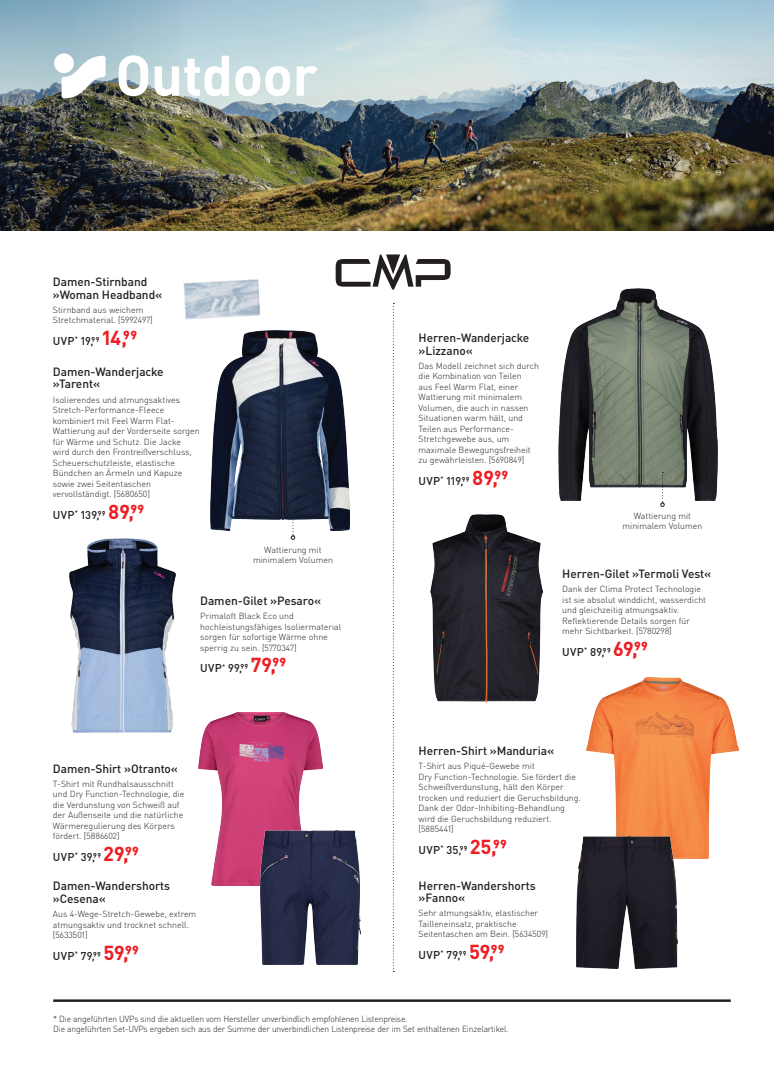
<style>
.page{position:relative;width:784px;height:1074px;background:#fff}
.page>*{position:absolute;margin:0;border:0;box-sizing:border-box;transform-origin:0 0}
.t1{font:700 56.25px "DIN Pro";letter-spacing:-.01em;color:#fff}
.t2{font:500 11.88px/12.5px "DIN Pro";letter-spacing:-.005em;color:#231f20}
.t3{font:500 11.25px "DIN Pro";letter-spacing:.025em;color:#231f20}
.t4{font:300 8.75px/10.5px "DIN Pro";color:#231f20}
.t5{font:300 8.75px/10px "DIN Pro";letter-spacing:-.02em;color:#231f20}
.s1{font-weight:700;font-size:20px;color:#ee1d23}
</style>
<div class="page">
<hr style="left:53px;top:999px;width:677px;height:3px;background:#231f20">
<img style="left:70px;top:538px;width:105px;height:194px">
<img style="left:430px;top:515px;width:112px;height:187px">
<img style="left:586px;top:677px;width:151px;height:181px">
<svg style="left:392px;top:303px;width:2px;height:669px"></svg>
<svg style="left:335px;top:254px;width:115px;height:36px"></svg>
<img style="left:211px;top:331px;width:138px;height:199px">
<img style="left:576px;top:836px;width:101px;height:132px">
<img style="left:198px;top:713px;width:124px;height:173px">
<img style="left:260px;top:830px;width:100px;height:135px">
<img style="left:0;top:0;width:772px;height:230px">
<div style="left:54px;top:53px;width:20px;height:20px;background:#fff;border-radius:50%"></div>
<svg style="left:61px;top:56px;width:44px;height:42px"></svg>
<img style="left:558px;top:289px;width:159px;height:211px">
<svg style="left:660px;top:472px;width:4px;height:35px"></svg>
<svg style="left:290px;top:505px;width:5px;height:35px"></svg>
<img style="left:183px;top:279px;width:77px;height:40px">
<h1 class="t1" style="left:115px;top:29px;width:204px">Outdoor</h1>
<h2 class="t2" style="left:53px;top:274px;width:111px">Damen-Stirnband »Woman Headband«</h2>
<p class="t4" style="left:53px;top:303px;width:101px">Stirnband aus weichem<br>Stretchmaterial. [5992497]</p>
<p class="t3" style="left:53px;top:331px;width:86px">UVP<sup>*</sup> 19,99 <span class="s1">14,99</span></p>
<h2 class="t2" style="left:53px;top:364px;width:112px">Damen-Wanderjacke »Tarent«</h2>
<p class="t4" style="left:53px;top:393px;width:148px">Isolierendes und atmungsaktives<br>Stretch-Performance-Fleece kombiniert mit Feel Warm Flat-<br>Wattierung auf der Vorderseite sorgen für Wärme und Schutz. Die Jacke wird durch den Frontreißverschluss,<br>Scheuerschutzleiste, elastische<br>Bündchen an Ärmeln und Kapuze sowie zwei Seitentaschen vervollständigt. [5680650]</p>
<p class="t3" style="left:53px;top:505px;width:93px">UVP<sup>*</sup> 139,99 <span class="s1">89,99</span></p>
<p class="t4" style="left:253px;top:543px;width:81px;text-align:center">Wattierung mit minimalem Volumen</p>
<h2 class="t2" style="left:200px;top:593px;width:122px">Damen-Gilet »Pesaro«</h2>
<p class="t4" style="left:200px;top:610px;width:142px">Primaloft Black Eco und hochleistungsfähiges Isoliermaterial sorgen für sofortige Wärme ohne sperrig zu sein. [5770347]</p>
<p class="t3" style="left:200px;top:659px;width:87px">UVP<sup>*</sup> 99,99 <span class="s1">79,99</span></p>
<h2 class="t2" style="left:53px;top:760px;width:126px">Damen-Shirt »Otranto«</h2>
<p class="t4" style="left:53px;top:777px;width:133px">T-Shirt mit Rundhalsausschnitt und Dry Function-Technologie, die die Verdunstung von Schweiß auf der Außenseite und die natürliche<br>Wärmeregulierung des Körpers fördert. [5886602]</p>
<p class="t3" style="left:53px;top:847px;width:87px">UVP<sup>*</sup> 39,99 <span class="s1">29,99</span></p>
<h2 class="t2" style="left:53px;top:878px;width:119px">Damen-Wandershorts »Cesena«</h2>
<p class="t4" style="left:53px;top:908px;width:145px">Aus 4-Wege-Stretch-Gewebe, extrem atmungsaktiv und trocknet schnell. [5633501]</p>
<p class="t3" style="left:53px;top:946px;width:87px">UVP<sup>*</sup> 79,99 <span class="s1">59,99</span></p>
<h2 class="t2" style="left:418px;top:330px;width:112px">Herren-Wanderjacke »Lizzano«</h2>
<p class="t4" style="left:418px;top:360px;width:122px">Das Modell zeichnet sich durch die Kombination von Teilen<br>aus Feel Warm Flat, einer<br>Wattierung mit minimalem<br>Volumen, die auch in nassen<br>Situationen warm hält, und<br>Teilen aus Performance-<br>Stretchgewebe aus, um maximale Bewegungsfreiheit zu gewährleisten. [5690849]</p>
<p class="t3" style="left:418px;top:472px;width:91px">UVP<sup>*</sup> 119,99 <span class="s1">89,99</span></p>
<p class="t4" style="left:622px;top:510px;width:81px;text-align:center">Wattierung mit minimalem Volumen</p>
<h2 class="t2" style="left:562px;top:566px;width:150px">Herren-Gilet »Termoli Vest«</h2>
<p class="t4" style="left:562px;top:583px;width:145px">Dank der Clima Protect Technologie ist sie absolut winddicht, wasserdicht und gleichzeitig atmungsaktiv.<br>Reflektierende Details sorgen für mehr Sichtbarkeit. [5780298]</p>
<p class="t3" style="left:562px;top:642px;width:87px">UVP<sup>*</sup> 89,99 <span class="s1">69,99</span></p>
<h2 class="t2" style="left:418px;top:743px;width:137px">Herren-Shirt »Manduria«</h2>
<p class="t4" style="left:418px;top:760px;width:164px">T-Shirt aus Piqué-Gewebe mit<br>Dry Function-Technologie. Sie fördert die Schweißverdunstung, hält den Körper trocken und reduziert die Geruchsbildung.<br>Dank der Odor-Inhibiting-Behandlung wird die Geruchsbildung reduziert. [5885441]</p>
<p class="t3" style="left:418px;top:840px;width:90px">UVP<sup>*</sup> 35,99 <span class="s1">25,99</span></p>
<h2 class="t2" style="left:418px;top:877px;width:119px">Herren-Wandershorts »Fanno«</h2>
<p class="t4" style="left:418px;top:907px;width:131px">Sehr atmungsaktiv, elastischer<br>Tailleneinsatz, praktische<br>Seitentaschen am Bein. [5634509]</p>
<p class="t3" style="left:418px;top:945px;width:87px">UVP<sup>*</sup> 79,99 <span class="s1">59,99</span></p>
<p class="t5" style="left:53px;top:1013px;width:456px">* Die angeführten UVPs sind die aktuellen vom Hersteller unverbindlich empfohlenen Listenpreise.<br>Die angeführten Set-UVPs ergeben sich aus der Summe der unverbindlichen Listenpreise der im Set enthaltenen Einzelartikel.</p>
</div>
